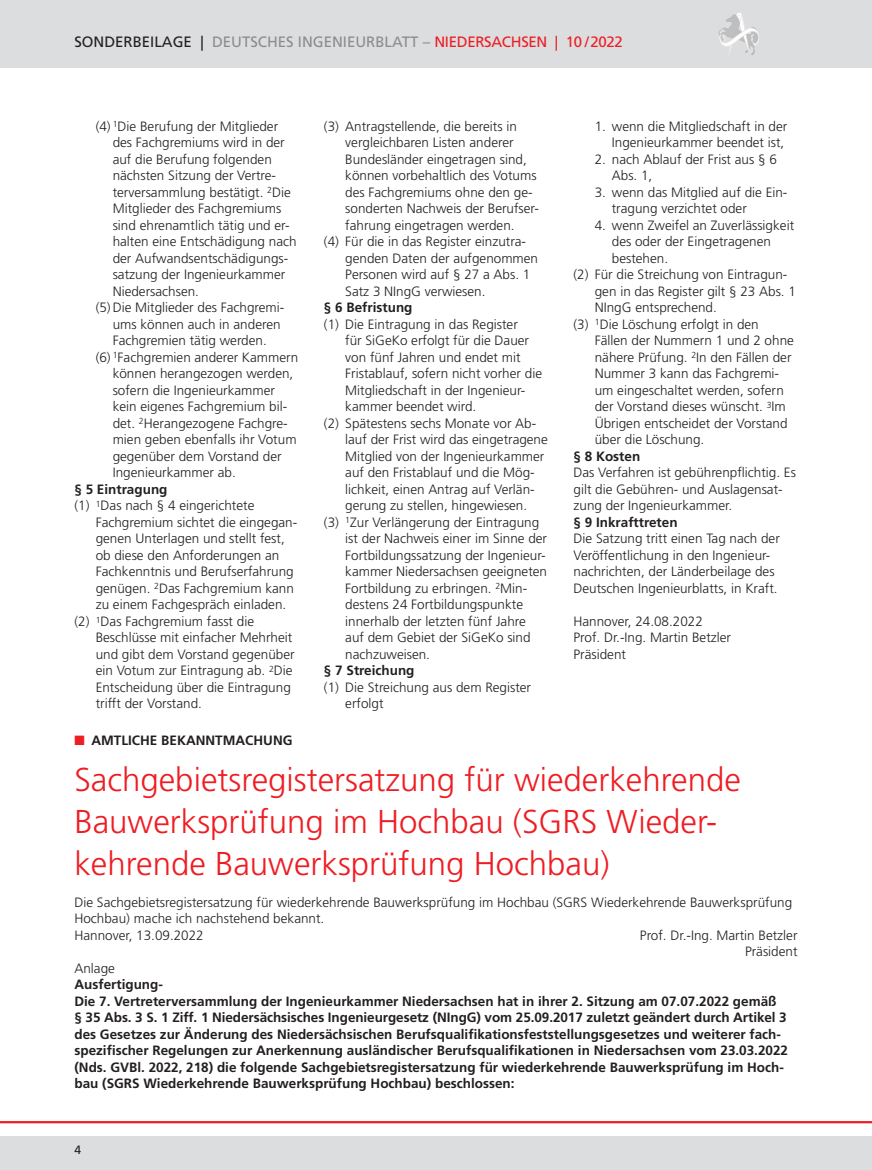
<style>
.page{position:relative;width:872px;height:1170px;background:#fff}
.page>*{position:absolute;margin:0;border:0;box-sizing:border-box;transform-origin:0 0}
.t1{font:300 33px/42px "Frutiger LT Std";color:#ee1d23}
.t2{font:15px "Frutiger LT Std";color:#8a8c8f}
.t3{font:300 13.5px/16.5px "Frutiger LT Std";color:#231f20}
.t4{font:700 13.5px/16.5px "Frutiger LT Std";color:#231f20}
.t5{font:12px "Frutiger LT Std";color:#231f20}
.s1{color:#231f20}
.s2{color:#ee1d23}
</style>
<div class="page">
<div style="left:0;top:0;width:872px;height:68px;background:#dcdddf"></div>
<div style="left:0;top:1135px;width:872px;height:34px;background:#dcdddf"></div>
<svg style="left:726px;top:13px;width:13px;height:9px"></svg>
<hr style="left:0;top:1120px;width:872px;height:3px;background:#ee1d23">
<p class="t2" style="left:74px;top:33px;width:550px"><span class="s1">SONDERBEILAGE |</span> DEUTSCHES INGENIEURBLATT – <span class="s2">NIEDERSACHSEN | 10 /2022</span></p>
<p class="t3" style="left:96px;top:118px;width:184px">(4) <sup>1</sup>Die Berufung der Mitglieder</p>
<p class="t3" style="left:113px;top:134px;width:174px">des Fachgremiums wird in der</p>
<p class="t3" style="left:113px;top:151px;width:161px">auf die Berufung folgenden</p>
<p class="t3" style="left:113px;top:167px;width:165px">nächsten Sitzung der Vertre-</p>
<p class="t3" style="left:113px;top:184px;width:180px">terversammlung bestätigt. <sup>2</sup>Die</p>
<p class="t3" style="left:113px;top:200px;width:170px">Mitglieder des Fachgremiums</p>
<p class="t3" style="left:113px;top:217px;width:178px">sind ehrenamtlich tätig und er-</p>
<p class="t3" style="left:113px;top:233px;width:185px">halten eine Entschädigung nach</p>
<p class="t3" style="left:113px;top:250px;width:177px">der Aufwandsentschädigungs-</p>
<p class="t3" style="left:113px;top:266px;width:174px">satzung der Ingenieurkammer</p>
<p class="t3" style="left:113px;top:283px;width:88px">Niedersachsen.</p>
<p class="t3" style="left:96px;top:299px;width:190px">(5)Die Mitglieder des Fachgremi-</p>
<p class="t3" style="left:113px;top:316px;width:169px">ums können auch in anderen</p>
<p class="t3" style="left:113px;top:332px;width:156px">Fachgremien tätig werden.</p>
<p class="t3" style="left:96px;top:349px;width:204px">(6) <sup>1</sup>Fachgremien anderer Kammern</p>
<p class="t3" style="left:113px;top:365px;width:182px">können herangezogen werden,</p>
<p class="t3" style="left:113px;top:382px;width:164px">sofern die Ingenieurkammer</p>
<p class="t3" style="left:113px;top:398px;width:176px">kein eigenes Fachgremium bil-</p>
<p class="t3" style="left:113px;top:415px;width:176px">det. <sup>2</sup>Herangezogene Fachgre-</p>
<p class="t3" style="left:113px;top:431px;width:185px">mien geben ebenfalls ihr Votum</p>
<p class="t3" style="left:113px;top:448px;width:170px">gegenüber dem Vorstand der</p>
<p class="t3" style="left:113px;top:464px;width:125px">Ingenieurkammer ab.</p>
<p class="t4" style="left:74px;top:481px;width:95px">§ 5 Eintragung</p>
<p class="t3" style="left:74px;top:497px;width:181px">(1) <sup>1</sup>Das nach § 4 eingerichtete</p>
<p class="t3" style="left:96px;top:514px;width:203px">Fachgremium sichtet die eingegan-</p>
<p class="t3" style="left:96px;top:530px;width:191px">genen Unterlagen und stellt fest,</p>
<p class="t3" style="left:96px;top:547px;width:185px">ob diese den Anforderungen an</p>
<p class="t3" style="left:96px;top:563px;width:200px">Fachkenntnis und Berufserfahrung</p>
<p class="t3" style="left:96px;top:580px;width:200px">genügen. <sup>2</sup>Das Fachgremium kann</p>
<p class="t3" style="left:96px;top:596px;width:192px">zu einem Fachgespräch einladen.</p>
<p class="t3" style="left:74px;top:613px;width:181px">(2) <sup>1</sup>Das Fachgremium fasst die</p>
<p class="t3" style="left:96px;top:629px;width:198px">Beschlüsse mit einfacher Mehrheit</p>
<p class="t3" style="left:96px;top:646px;width:200px">und gibt dem Vorstand gegenüber</p>
<p class="t3" style="left:96px;top:662px;width:198px">ein Votum zur Eintragung ab. <sup>2</sup>Die</p>
<p class="t3" style="left:96px;top:679px;width:197px">Entscheidung über die Eintragung</p>
<p class="t3" style="left:96px;top:695px;width:108px">trifft der Vorstand.</p>
<p class="t3" style="left:324px;top:118px;width:194px">(3) Antragstellende, die bereits in</p>
<p class="t3" style="left:345px;top:134px;width:170px">vergleichbaren Listen anderer</p>
<p class="t3" style="left:345px;top:151px;width:183px">Bundesländer eingetragen sind,</p>
<p class="t3" style="left:345px;top:167px;width:193px">können vorbehaltlich des Votums</p>
<p class="t3" style="left:345px;top:184px;width:189px">des Fachgremiums ohne den ge-</p>
<p class="t3" style="left:345px;top:200px;width:195px">sonderten Nachweis der Berufser-</p>
<p class="t3" style="left:345px;top:217px;width:171px">fahrung eingetragen werden.</p>
<p class="t3" style="left:324px;top:233px;width:204px">(4) Für die in das Register einzutra-</p>
<p class="t3" style="left:345px;top:250px;width:194px">genden Daten der aufgenommen</p>
<p class="t3" style="left:345px;top:266px;width:187px">Personen wird auf § 27 a Abs. 1</p>
<p class="t3" style="left:345px;top:283px;width:142px">Satz 3 NIngG verwiesen.</p>
<p class="t4" style="left:324px;top:299px;width:90px">§ 6 Befristung</p>
<p class="t3" style="left:324px;top:316px;width:195px">(1) Die Eintragung in das Register</p>
<p class="t3" style="left:345px;top:332px;width:185px">für SiGeKo erfolgt für die Dauer</p>
<p class="t3" style="left:345px;top:349px;width:177px">von fünf Jahren und endet mit</p>
<p class="t3" style="left:345px;top:365px;width:198px">Fristablauf, sofern nicht vorher die</p>
<p class="t3" style="left:345px;top:382px;width:182px">Mitgliedschaft in der Ingenieur-</p>
<p class="t3" style="left:345px;top:398px;width:133px">kammer beendet wird.</p>
<p class="t3" style="left:324px;top:415px;width:214px">(2) Spätestens sechs Monate vor Ab-</p>
<p class="t3" style="left:345px;top:431px;width:204px">lauf der Frist wird das eingetragene</p>
<p class="t3" style="left:345px;top:448px;width:201px">Mitglied von der Ingenieurkammer</p>
<p class="t3" style="left:345px;top:464px;width:191px">auf den Fristablauf und die Mög-</p>
<p class="t3" style="left:345px;top:481px;width:191px">lichkeit, einen Antrag auf Verlän-</p>
<p class="t3" style="left:345px;top:497px;width:183px">gerung zu stellen, hingewiesen.</p>
<p class="t3" style="left:324px;top:514px;width:217px">(3) <sup>1</sup>Zur Verlängerung der Eintragung</p>
<p class="t3" style="left:345px;top:530px;width:203px">ist der Nachweis einer im Sinne der</p>
<p class="t3" style="left:345px;top:547px;width:202px">Fortbildungssatzung der Ingenieur-</p>
<p class="t3" style="left:345px;top:563px;width:203px">kammer Niedersachsen geeigneten</p>
<p class="t3" style="left:345px;top:580px;width:183px">Fortbildung zu erbringen. <sup>2</sup>Min-</p>
<p class="t3" style="left:345px;top:596px;width:179px">destens 24 Fortbildungspunkte</p>
<p class="t3" style="left:345px;top:613px;width:182px">innerhalb der letzten fünf Jahre</p>
<p class="t3" style="left:345px;top:629px;width:187px">auf dem Gebiet der SiGeKo sind</p>
<p class="t3" style="left:345px;top:646px;width:86px">nachzuweisen.</p>
<p class="t4" style="left:324px;top:662px;width:92px">§ 7 Streichung</p>
<p class="t3" style="left:345px;top:679px;width:187px;text-indent:-21px">(1) Die Streichung aus dem Register erfolgt</p>
<p class="t3" style="left:595px;top:118px;width:194px;text-align:right">1. wenn die Mitgliedschaft in der<br>Ingenieurkammer beendet ist,</p>
<p class="t3" style="left:612px;top:151px;width:167px;text-indent:-17px">2. nach Ablauf der Frist aus § 6<br>Abs. 1,</p>
<p class="t3" style="left:612px;top:184px;width:177px;text-indent:-17px">3. wenn das Mitglied auf die Ein&shy;tragung verzichtet oder</p>
<p class="t3" style="left:595px;top:217px;width:201px">4. wenn Zweifel an Zuverlässigkeit</p>
<p class="t3" style="left:612px;top:233px;width:161px">des oder der Eingetragenen</p>
<p class="t3" style="left:612px;top:250px;width:58px">bestehen.</p>
<p class="t3" style="left:573px;top:266px;width:215px">(2) Für die Streichung von Eintragun-</p>
<p class="t3" style="left:595px;top:283px;width:203px">gen in das Register gilt § 23 Abs. 1</p>
<p class="t3" style="left:595px;top:299px;width:124px">NIngG entsprechend.</p>
<p class="t3" style="left:573px;top:316px;width:187px">(3) <sup>1</sup>Die Löschung erfolgt in den</p>
<p class="t3" style="left:595px;top:332px;width:201px">Fällen der Nummern 1 und 2 ohne</p>
<p class="t3" style="left:595px;top:349px;width:198px">nähere Prüfung. <sup>2</sup>In den Fällen der</p>
<p class="t3" style="left:595px;top:365px;width:186px">Nummer 3 kann das Fachgremi-</p>
<p class="t3" style="left:595px;top:382px;width:191px">um eingeschaltet werden, sofern</p>
<p class="t3" style="left:595px;top:398px;width:192px">der Vorstand dieses wünscht. <sup>3</sup>Im</p>
<p class="t3" style="left:595px;top:415px;width:194px">Übrigen entscheidet der Vorstand</p>
<p class="t3" style="left:595px;top:431px;width:111px">über die Löschung.</p>
<p class="t4" style="left:573px;top:448px;width:68px">§ 8 Kosten</p>
<p class="t3" style="left:573px;top:464px;width:224px">Das Verfahren ist gebührenpflichtig. Es gilt die Gebühren- und Auslagensat&shy;zung der Ingenieurkammer.</p>
<p class="t4" style="left:573px;top:514px;width:106px">§ 9 Inkrafttreten</p>
<p class="t3" style="left:573px;top:530px;width:208px">Die Satzung tritt einen Tag nach der Veröffentlichung in den Ingenieur&shy;nachrichten, der Länderbeilage des Deutschen Ingenieurblatts, in Kraft.</p>
<p class="t3" style="left:573px;top:613px;width:159px">Hannover, 24.08.2022<br>Prof. Dr.-Ing. Martin Betzler<br>Präsident</p>
<p class="t4" style="left:74px;top:732px;width:220px"><span class="s2">■</span> AMTLICHE BEKANNTMACHUNG</p>
<h1 class="t1" style="left:74px;top:759px;width:668px">Sachgebietsregistersatzung für wiederkehrende<br>Bauwerksprüfung im Hochbau (SGRS Wieder&shy;kehrende Bauwerksprüfung Hochbau)</h1>
<p class="t3" style="left:74px;top:893px;width:719px">Die Sachgebietsregistersatzung für wiederkehrende Bauwerksprüfung im Hochbau (SGRS Wiederkehrende Bauwerksprüfung<br>Hochbau) mache ich nachstehend bekannt.<br>Hannover, 13.09.2022</p>
<p class="t3" style="left:640px;top:926px;width:159px;text-align:right">Prof. Dr.-Ing. Martin Betzler<br>Präsident</p>
<p class="t3" style="left:74px;top:959px;width:42px">Anlage</p>
<p class="t4" style="left:74px;top:976px;width:715px">Ausfertigung-<br>Die 7. Vertreterversammlung der Ingenieurkammer Niedersachsen hat in ihrer 2. Sitzung am 07.07.2022 gemäß<br>§ 35 Abs. 3 S. 1 Ziff. 1 Niedersächsisches Ingenieurgesetz (NIngG) vom 25.09.2017 zuletzt geändert durch Artikel 3 des Gesetzes zur Änderung des Niedersächsischen Berufsqualifikationsfeststellungsgesetzes und weiterer fach&shy;spezifischer Regelungen zur Anerkennung ausländischer Berufsqualifikationen in Niedersachsen vom 23.03.2022 (Nds. GVBl. 2022, 218) die folgende Sachgebietsregistersatzung für wiederkehrende Bauwerksprüfung im Hoch&shy;bau (SGRS Wiederkehrende Bauwerksprüfung Hochbau) beschlossen:</p>
<p class="t5" style="left:74px;top:1142px;width:8px">4</p>
</div>
